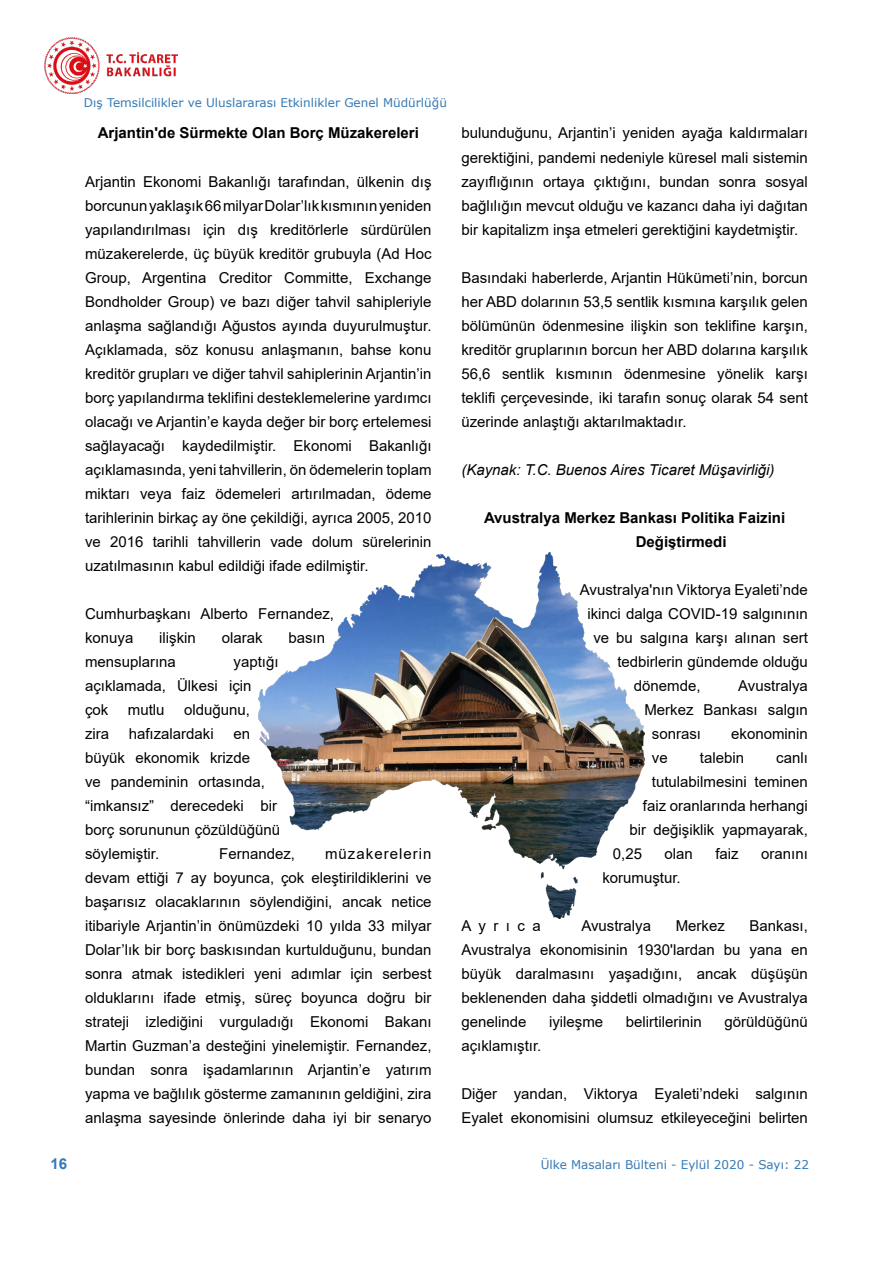
<style>
.page{position:relative;width:893px;height:1263px;background:#fff}
.page>*{position:absolute;margin:0;border:0;box-sizing:border-box;transform-origin:0 0}
.t1{font:15px/24px "Arial";color:#000;text-align:justify}
.t2{font:700 15px/24px "Arial";color:#000}
.t3{font:italic 15px "Arial";color:#000}
.t4{font:700 15px "Arial";color:#357ab5}
.t5{font:12px "Verdana";color:#357ab5}
</style>
<div class="page">
<img style="left:44px;top:38px;width:134px;height:55px">
<img style="left:258px;top:553px;width:387px;height:365px">
<p class="t4" style="left:51px;top:1153px;width:18px">16</p>
<p class="t5" style="left:84px;top:94px;width:364px">Dış Temsilcilikler ve Uluslararası Etkinlikler Genel Müdürlüğü</p>
<p class="t2" style="left:98px;top:121px;width:323px">Arjantin'de Sürmekte Olan Borç Müzakereleri</p>
<p class="t1" style="left:85px;top:169px;width:348px">Arjantin Ekonomi Bakanlığı tarafından, ülkenin dış borcunun yaklaşık 66 milyar Dolar’lık kısmının yeniden yapılandırılması için dış kreditörlerle sürdürülen müzakerelerde, üç büyük kreditör grubuyla (Ad Hoc Group, Argentina Creditor Committe, Exchange Bondholder Group) ve bazı diğer tahvil sahipleriyle anlaşma sağlandığı Ağustos ayında duyurulmuştur.<br>Açıklamada, söz konusu anlaşmanın, bahse konu kreditör grupları ve diğer tahvil sahiplerinin Arjantin’in borç yapılandırma teklifini desteklemelerine yardımcı olacağı ve Arjantin’e kayda değer bir borç ertelemesi sağlayacağı kaydedilmiştir. Ekonomi Bakanlığı açıklamasında, yeni tahvillerin, ön ödemelerin toplam miktarı veya faiz ödemeleri artırılmadan, ödeme tarihlerinin birkaç ay öne çekildiği, ayrıca 2005, 2010 ve 2016 tarihli tahvillerin vade dolum sürelerinin uzatılmasının kabul edildiği ifade edilmiştir.</p>
<p class="t1" style="left:85px;top:601px;width:250px">Cumhurbaşkanı Alberto Fernandez, konuya</p>
<p class="t1" style="left:159px;top:625px;width:38px">ilişkin</p>
<p class="t1" style="left:222px;top:625px;width:42px">olarak</p>
<p class="t1" style="left:288px;top:625px;width:38px">basın</p>
<p class="t1" style="left:85px;top:649px;width:92px">mensuplarına</p>
<p class="t1" style="left:85px;top:649px;width:195px;text-align:left;text-indent:148px">yaptığı açıklamada, Ülkesi için çok</p>
<p class="t1" style="left:128px;top:697px;width:38px">mutlu</p>
<p class="t1" style="left:184px;top:697px;width:67px">olduğunu,</p>
<p class="t1" style="left:85px;top:721px;width:26px">zira</p>
<p class="t1" style="left:129px;top:721px;width:87px">hafızalardaki</p>
<p class="t1" style="left:85px;top:721px;width:196px;text-align:left;text-indent:148px">en büyük ekonomik krizde<br>ve pandeminin ortasında, “imkansız” derecedeki bir borç sorununun çözüldüğünü söylemiştir.</p>
<p class="t1" style="left:85px;top:841px;width:348px;text-indent:240px">müzakerelerin devam ettiği 7 ay boyunca, çok eleştirildiklerini ve başarısız olacaklarının söylendiğini, ancak netice itibariyle Arjantin’in önümüzdeki 10 yılda 33 milyar Dolar’lık bir borç baskısından kurtulduğunu, bundan sonra atmak istedikleri yeni adımlar için serbest olduklarını ifade etmiş, süreç boyunca doğru bir strateji izlediğini vurguladığı Ekonomi Bakanı Martin Guzman’a desteğini yinelemiştir. Fernandez, bundan sonra işadamlarının Arjantin’e yatırım yapma ve bağlılık gösterme zamanının geldiğini, zira anlaşma sayesinde önlerinde daha iyi bir senaryo</p>
<p class="t1" style="left:219px;top:841px;width:77px">Fernandez,</p>
<p class="t1" style="left:461px;top:121px;width:348px">bulunduğunu, Arjantin’i yeniden ayağa kaldırmaları gerektiğini, pandemi nedeniyle küresel mali sistemin zayıflığının ortaya çıktığını, bundan sonra sosyal bağlılığın mevcut olduğu ve kazancı daha iyi dağıtan bir kapitalizm inşa etmeleri gerektiğini kaydetmiştir.</p>
<p class="t1" style="left:461px;top:265px;width:348px">Basındaki haberlerde, Arjantin Hükümeti’nin, borcun her ABD dolarının 53,5 sentlik kısmına karşılık gelen bölümünün ödenmesine ilişkin son teklifine karşın, kreditör gruplarının borcun her ABD dolarına karşılık 56,6 sentlik kısmının ödenmesine yönelik karşı teklifi çerçevesinde, iki tarafın sonuç olarak 54 sent üzerinde anlaştığı aktarılmaktadır.</p>
<p class="t3" style="left:461px;top:460px;width:315px">(Kaynak: T.C. Buenos Aires Ticaret Müşavirliği)</p>
<p class="t2" style="left:636px;top:505px;width:151px;text-indent:-152px">Avustralya Merkez Bankası Politika Faizini<br>Değiştirmedi</p>
<p class="t1" style="left:580px;top:577px;width:229px">Avustralya'nın Viktorya Eyaleti’nde</p>
<p class="t1" style="left:587px;top:601px;width:222px">ikinci dalga COVID-19 salgınının</p>
<p class="t1" style="left:593px;top:625px;width:216px">ve bu salgına karşı alınan sert</p>
<p class="t1" style="left:617px;top:649px;width:192px">tedbirlerin gündemde olduğu</p>
<p class="t1" style="left:634px;top:673px;width:68px">dönemde,</p>
<p class="t1" style="left:738px;top:673px;width:71px">Avustralya</p>
<p class="t1" style="left:644px;top:697px;width:165px">Merkez Bankası salgın</p>
<p class="t1" style="left:652px;top:721px;width:51px">sonrası</p>
<p class="t1" style="left:731px;top:721px;width:78px">ekonominin</p>
<p class="t1" style="left:652px;top:745px;width:17px">ve</p>
<p class="t1" style="left:700px;top:745px;width:46px">talebin</p>
<p class="t1" style="left:776px;top:745px;width:33px">canlı</p>
<p class="t1" style="left:652px;top:769px;width:157px">tutulabilmesini teminen</p>
<p class="t1" style="left:643px;top:793px;width:166px">faiz oranlarında herhangi</p>
<p class="t1" style="left:629px;top:817px;width:180px">bir değişiklik yapmayarak,</p>
<p class="t1" style="left:613px;top:841px;width:31px">0,25</p>
<p class="t1" style="left:665px;top:841px;width:30px">olan</p>
<p class="t1" style="left:715px;top:841px;width:25px">faiz</p>
<p class="t1" style="left:761px;top:841px;width:48px">oranını</p>
<p class="t1" style="left:602px;top:865px;width:80px">korumuştur.</p>
<p class="t1" style="left:461px;top:913px;width:81px">Ayrıca</p>
<p class="t1" style="left:581px;top:913px;width:71px">Avustralya</p>
<p class="t1" style="left:676px;top:913px;width:51px">Merkez</p>
<p class="t1" style="left:461px;top:913px;width:348px;text-indent:288px">Bankası, Avustralya ekonomisinin 1930'lardan bu yana en büyük daralmasını yaşadığını, ancak düşüşün beklenenden daha şiddetli olmadığını ve Avustralya genelinde</p>
<p class="t1" style="left:549px;top:1009px;width:56px">iyileşme</p>
<p class="t1" style="left:626px;top:1009px;width:77px">belirtilerinin</p>
<p class="t1" style="left:724px;top:1009px;width:85px">görüldüğünü</p>
<p class="t1" style="left:461px;top:1033px;width:82px">açıklamıştır.</p>
<p class="t1" style="left:461px;top:1081px;width:348px">Diğer yandan, Viktorya Eyaleti’ndeki salgının<br>Eyalet ekonomisini olumsuz etkileyeceğini belirten</p>
<p class="t5" style="left:541px;top:1157px;width:270px">Ülke Masaları Bülteni - Eylül 2020 - Sayı: 22</p>
</div>
